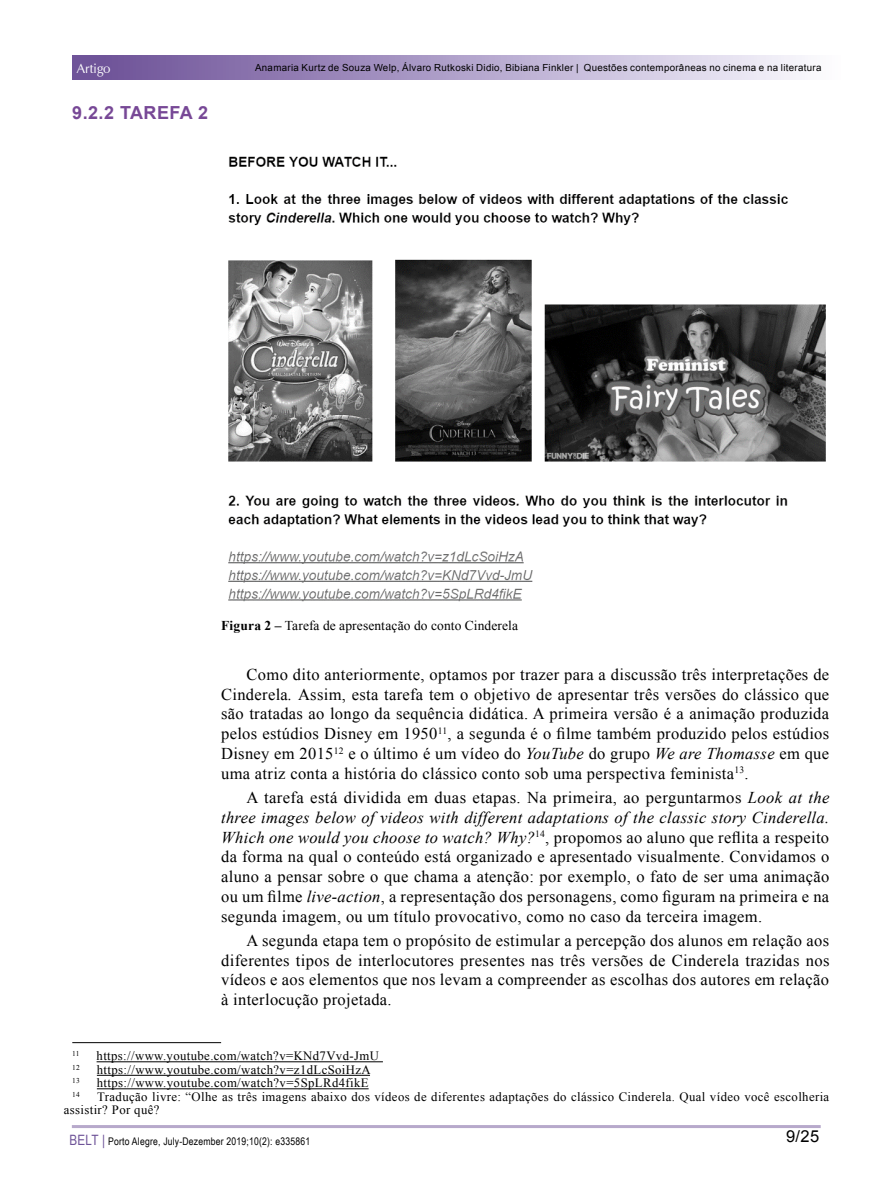
<style>
.page{position:relative;width:893px;height:1191px;background:#fff}
.page>*{position:absolute;margin:0;border:0;box-sizing:border-box;transform-origin:0 0}
.t1{font:700 18px "Arial";letter-spacing:.025em;color:#774896}
.t2{font:16.5px/19.8px "Times New Roman";letter-spacing:.02em;color:#000;text-align:justify}
.t3{font:16.5px "Arial";color:#000}
.t4{font:13.5px "Times New Roman";letter-spacing:.01em;color:#000}
.t5{font:13.5px "Zapf Humanist 601 BT";color:#fff}
.t6{font:12.75px/13.5px "Times New Roman";letter-spacing:.03em;color:#000}
.t7{font:10.5px "Arial Narrow";letter-spacing:.02em;color:#000}
.t8{font:9.75px "Arial";letter-spacing:.03em;color:#000}
.t9{font:7.5px "Times New Roman";letter-spacing:.03em;color:#000}
.s1{font-weight:700}
.s2{font-style:italic}
.s3{font-size:14.25px;color:#6e5398}
</style>
<div class="page">
<div style="left:72px;top:55px;width:768px;height:25px;background:linear-gradient(to right,#684a94,#fbfbff)"></div>
<hr style="left:72px;top:1125px;width:749px;height:3px;background:#b7a9cb">
<img style="left:228px;top:156px;width:598px;height:446px">
<hr style="left:72px;top:1042px;width:149px;height:1px;background:#000">
<hr style="left:97px;top:1061px;width:286px;height:1px;background:#000">
<hr style="left:97px;top:1075px;width:273px;height:1px;background:#000">
<hr style="left:97px;top:1088px;width:272px;height:1px;background:#000">
<p class="t5" style="left:77px;top:60px;width:35px">Artigo</p>
<p class="t8" style="left:255px;top:61px;width:568px">Anamaria Kurtz de Souza Welp, Álvaro Rutkoski Didio, Bibiana Finkler | Questões contemporâneas no cinema e na literatura</p>
<p class="t1" style="left:72px;top:101px;width:137px">9.2.2 TAREFA 2</p>
<p class="t4" style="left:221px;top:616px;width:298px"><span class="s1">Figura 2 –</span> Tarefa de apresentação do conto Cinderela</p>
<p class="t2" style="left:221px;top:664px;width:610px;text-indent:26px">Como dito anteriormente, optamos por trazer para a discussão três interpretações de Cinderela<span class="s2">.</span> Assim, esta tarefa tem o objetivo de apresentar três versões do clássico que são tratadas ao longo da sequência didática. A primeira versão é a animação produzida pelos estúdios Disney em 1950<sup>11</sup>, a segunda é o filme também produzido pelos estúdios Disney em 2015<sup>12</sup> e o último é um vídeo do <span class="s2">YouTube</span> do grupo <span class="s2">We are Thomasse</span> em que uma atriz conta a história do clássico conto sob uma perspectiva feminista<sup>13</sup>.</p>
<p class="t2" style="left:221px;top:787px;width:610px;text-indent:26px">A tarefa está dividida em duas etapas. Na primeira, ao perguntarmos <span class="s2">Look at the three images below of videos with different adaptations of the classic story Cinderella.<br>Which one would you choose to watch? Why?</span><sup>14</sup>, propomos ao aluno que reflita a respeito da forma na qual o conteúdo está organizado e apresentado visualmente. Convidamos o aluno a pensar sobre o que chama a atenção: por exemplo, o fato de ser uma animação ou um filme <span class="s2">live-action</span>, a representação dos personagens, como figuram na primeira e na segunda imagem, ou um título provocativo, como no caso da terceira imagem.</p>
<p class="t2" style="left:221px;top:930px;width:610px;text-indent:26px">A segunda etapa tem o propósito de estimular a percepção dos alunos em relação aos diferentes tipos de interlocutores presentes nas três versões de Cinderela trazidas nos vídeos e aos elementos que nos levam a compreender as escolhas dos autores em relação à interlocução projetada.</p>
<p class="t9" style="left:72px;top:1048px;width:9px">11</p>
<p class="t6" style="left:97px;top:1049px;width:284px">https://www.youtube.com/watch?v=KNd7Vvd-JmU</p>
<p class="t9" style="left:72px;top:1062px;width:9px">12</p>
<p class="t6" style="left:97px;top:1062px;width:275px">https://www.youtube.com/watch?v=z1dLcSoiHzA</p>
<p class="t9" style="left:72px;top:1075px;width:9px">13</p>
<p class="t6" style="left:97px;top:1076px;width:273px">https://www.youtube.com/watch?v=5SpLRd4fikE</p>
<p class="t9" style="left:72px;top:1089px;width:9px">14</p>
<p class="t6" style="left:64px;top:1089px;width:767px;text-indent:33px">Tradução livre: “Olhe as três imagens abaixo dos vídeos de diferentes adaptações do clássico Cinderela. Qual vídeo você escolheria assistir? Por quê?</p>
<p class="t7" style="left:69px;top:1133px;width:242px"><span class="s3">BELT |</span> Porto Alegre, July-Dezember 2019;10(2): e335861</p>
<p class="t3" style="left:786px;top:1125px;width:35px">9/25</p>
</div>
